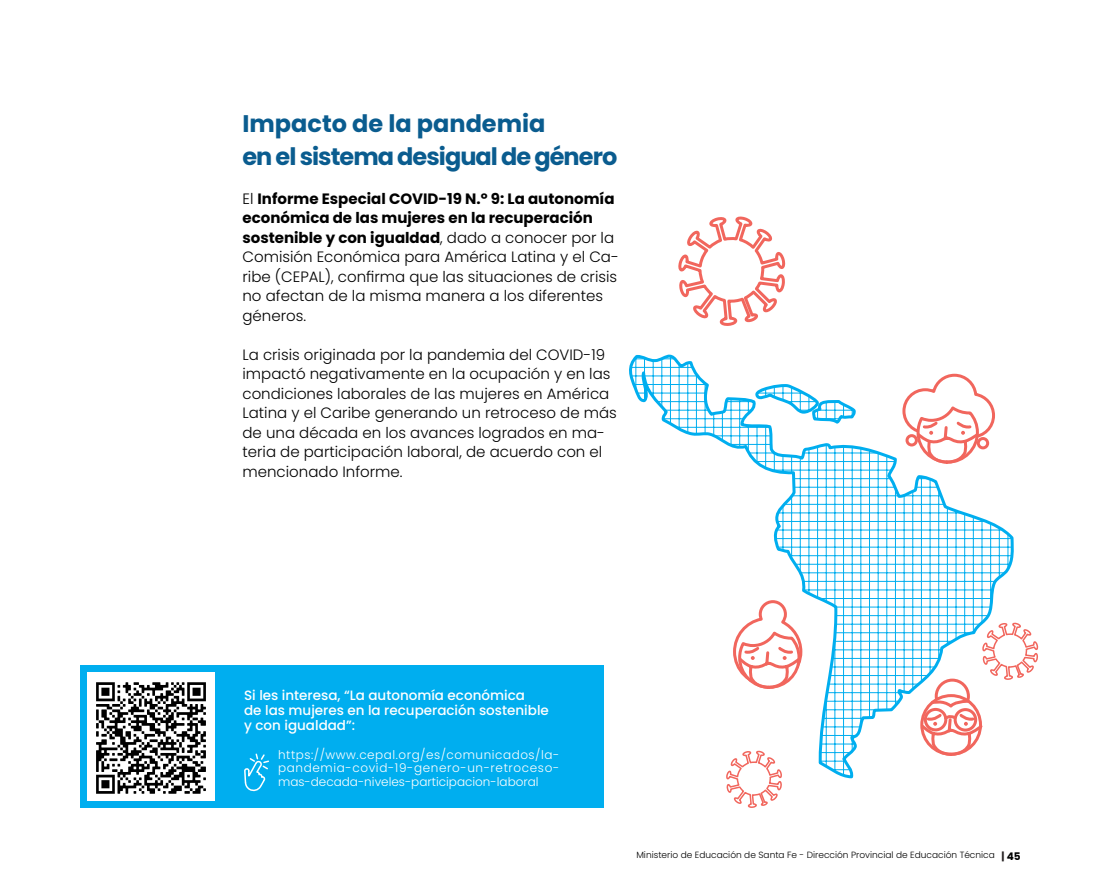
<style>
.page{position:relative;width:1106px;height:893px;background:#fff}
.page>*{position:absolute;margin:0;border:0;box-sizing:border-box;transform-origin:0 0}
.t1{font:700 24px "Poppins";letter-spacing:-.04em;color:#0a5c8f}
.t2{font:700 24px "Poppins";color:#0a5c8f}
.t3{font:300 15px/19.5px "Poppins";color:#000}
.t4{font:500 13.5px "Poppins";color:#fff}
.t5{font:300 12px/13.5px "Poppins";color:#fff;text-align:justify}
.t6{font:300 9px "Poppins";color:#000}
.s1{font-weight:700}
.s2{font-weight:700;font-size:10.5px;color:#231f20}
.s3{font-weight:700;font-size:10.5px}
</style>
<div class="page">
<div style="left:80px;top:666px;width:523px;height:142px;background:#00aeef"></div>
<svg style="left:678px;top:216px;width:108px;height:110px"></svg>
<svg style="left:726px;top:622px;width:313px;height:186px"></svg>
<svg style="left:244px;top:753px;width:25px;height:39px"></svg>
<img style="left:87px;top:672px;width:127px;height:129px">
<svg style="left:629px;top:356px;width:384px;height:421px"></svg>
<p class="t2" style="left:242px;top:109px;width:304px">Impacto de la pandemia</p>
<p class="t1" style="left:242px;top:142px;width:376px">en el sistema desigual de género</p>
<p class="t3" style="left:242px;top:189px;width:378px">El <span class="s1">Informe Especial COVID-19 N.º 9: La autonomía económica de las mujeres en la recuperación sostenible y con igualdad</span>, dado a conocer por la Comisión Económica para América Latina y el Ca&shy;ribe (CEPAL), confirma que las situaciones de crisis no afectan de la misma manera a los diferentes géneros.</p>
<p class="t3" style="left:242px;top:345px;width:376px">La crisis originada por la pandemia del COVID-19 impactó negativamente en la ocupación y en las condiciones laborales de las mujeres en América Latina y el Caribe generando un retroceso de más de una década en los avances logrados en ma&shy;teria de participación laboral, de acuerdo con el mencionado Informe.</p>
<p class="t4" style="left:244px;top:687px;width:282px">Si les interesa, “La autonomía económica</p>
<p class="t4" style="left:244px;top:702px;width:306px">de las mujeres en la recuperación sostenible</p>
<p class="t4" style="left:244px;top:717px;width:113px">y con igualdad”:</p>
<p class="t5" style="left:278px;top:748px;width:283px">https://www.cepal.org/es/comunicados/la&shy;pandemia-covid-19-genero-un-retroceso&shy;mas-decada-niveles-participacion-laboral</p>
<p class="t6" style="left:636px;top:850px;width:386px">Ministerio de Educación de Santa Fe - Dirección Provincial de Educación Técnica <span class="s2">|</span> <span class="s3">45</span></p>
</div>
